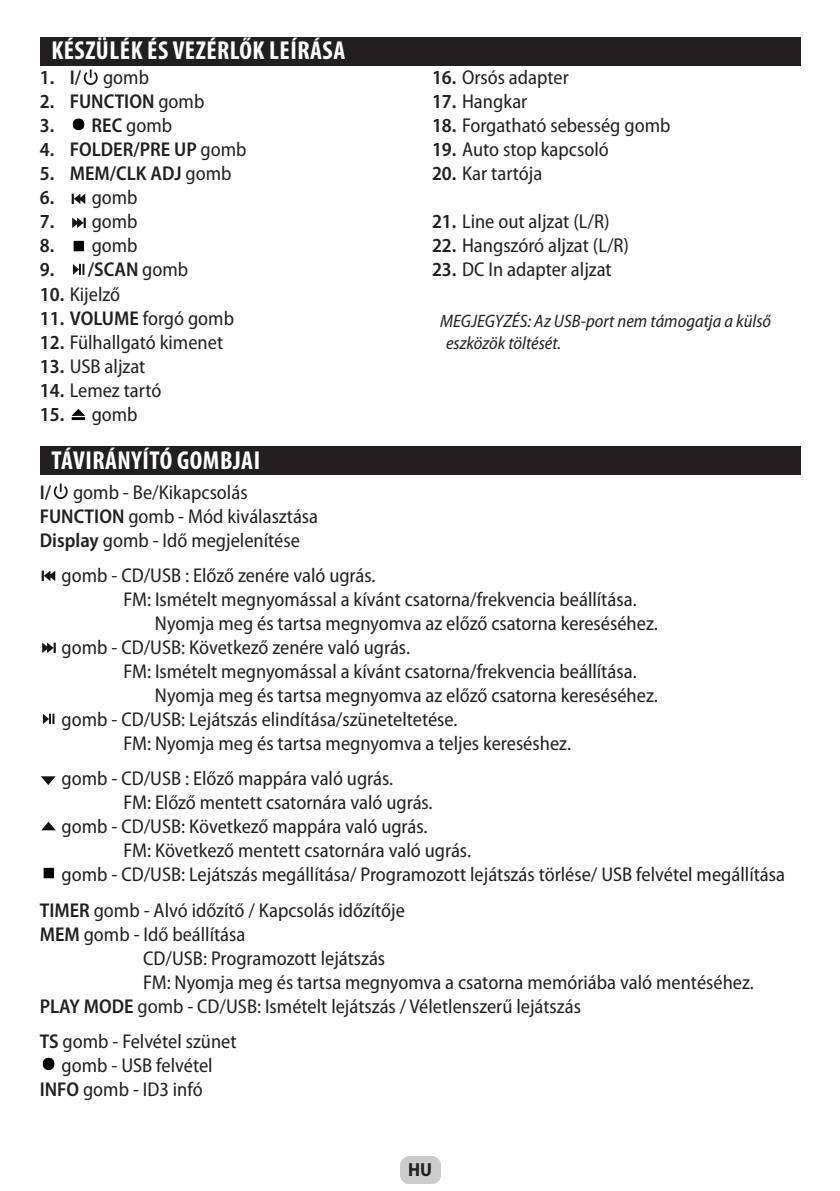
<style>
.page{position:relative;width:840px;height:1191px;background:#fff}
.page>*{position:absolute;margin:0;border:0;box-sizing:border-box;transform-origin:0 0}
.Nadpis{font:700 condensed 26px "Myriad Pro";letter-spacing:.02em;color:#fff}
.Text{font:semi-condensed 20px/24px "Myriad Pro";color:#231f20}
.t1{font:600 semi-condensed 20px "Myriad Pro";color:#231f20}
.t2{font:700 semi-condensed 19px "Myriad Pro";color:#231f20}
.Note{font:italic semi-condensed 18px/21.6px "Myriad Pro";color:#231f20}
.s1{font-weight:400}
.s2{font-weight:600}
</style>
<div class="page">
<img style="left:400px;top:1157px;width:40px;height:26px">
<div style="left:40px;top:37px;width:759px;height:29px;background:#231f20"></div>
<div style="left:40px;top:446px;width:759px;height:29px;background:#231f20"></div>
<img style="left:83px;top:69px;width:15px;height:16px">
<img style="left:72px;top:118px;width:13px;height:13px">
<img style="left:71px;top:193px;width:15px;height:12px">
<img style="left:72px;top:217px;width:14px;height:12px">
<img style="left:73px;top:240px;width:12px;height:12px">
<img style="left:72px;top:263px;width:13px;height:12px">
<img style="left:71px;top:409px;width:15px;height:12px">
<img style="left:53px;top:483px;width:15px;height:16px">
<img style="left:41px;top:570px;width:15px;height:12px">
<img style="left:42px;top:642px;width:14px;height:12px">
<img style="left:42px;top:713px;width:13px;height:12px">
<img style="left:41px;top:776px;width:15px;height:9px">
<img style="left:41px;top:821px;width:15px;height:10px">
<img style="left:43px;top:867px;width:12px;height:12px">
<img style="left:42px;top:1057px;width:13px;height:13px">
<p class="Nadpis" style="left:51px;top:34px;width:295px">KÉSZÜLÉK ÉS VEZÉRLŐK LEÍRÁSA</p>
<p class="t1" style="left:40px;top:65px;width:111px">1. I/ <span class="s1">gomb</span></p>
<p class="t1" style="left:40px;top:89px;width:166px">2. FUNCTION <span class="s1">gomb</span></p>
<p class="t1" style="left:40px;top:113px;width:134px">3. REC <span class="s1">gomb</span></p>
<p class="t1" style="left:40px;top:137px;width:208px">4. FOLDER/PRE UP <span class="s1">gomb</span></p>
<p class="t1" style="left:40px;top:161px;width:193px">5. MEM/CLK ADJ <span class="s1">gomb</span></p>
<p class="Text" style="left:40px;top:185px;width:99px"><span class="s2">6.</span> gomb</p>
<p class="Text" style="left:40px;top:209px;width:99px"><span class="s2">7.</span> gomb</p>
<p class="Text" style="left:40px;top:233px;width:99px"><span class="s2">8.</span> gomb</p>
<p class="t1" style="left:40px;top:257px;width:150px">9. /SCAN <span class="s1">gomb</span></p>
<p class="Text" style="left:40px;top:281px;width:82px"><span class="s2">10.</span> Kijelző</p>
<p class="t1" style="left:40px;top:305px;width:196px">11. VOLUME <span class="s1">forgó gomb</span></p>
<p class="Text" style="left:40px;top:329px;width:185px"><span class="s2">12.</span> Fülhallgató kimenet</p>
<p class="Text" style="left:40px;top:353px;width:107px"><span class="s2">13.</span> USB aljzat</p>
<p class="Text" style="left:40px;top:377px;width:123px"><span class="s2">14.</span> Lemez tartó</p>
<p class="Text" style="left:40px;top:401px;width:99px"><span class="s2">15.</span> gomb</p>
<p class="Text" style="left:432px;top:65px;width:138px"><span class="s2">16.</span> Orsós adapter</p>
<p class="Text" style="left:432px;top:89px;width:97px"><span class="s2">17.</span> Hangkar</p>
<p class="Text" style="left:432px;top:113px;width:240px"><span class="s2">18.</span> Forgatható sebesség gomb</p>
<p class="Text" style="left:432px;top:137px;width:178px"><span class="s2">19.</span> Auto stop kapcsoló</p>
<p class="Text" style="left:432px;top:161px;width:112px"><span class="s2">20.</span> Kar tartója</p>
<p class="Text" style="left:432px;top:209px;width:179px"><span class="s2">21.</span> Line out aljzat (L/R)</p>
<p class="Text" style="left:432px;top:233px;width:198px"><span class="s2">22.</span> Hangszóró aljzat (L/R)</p>
<p class="Text" style="left:432px;top:257px;width:181px"><span class="s2">23.</span> DC In adapter aljzat</p>
<p class="Note" style="left:446px;top:310px;width:326px;text-indent:-6px">MEGJEGYZÉS: Az USB-port nem támogatja a külső eszközök töltését.</p>
<p class="Nadpis" style="left:51px;top:444px;width:210px">TÁVIRÁNYÍTÓ GOMBJAI</p>
<p class="Text" style="left:40px;top:479px;width:209px"><span class="s2">I/</span> gomb - Be/Kikapcsolás</p>
<p class="Text" style="left:40px;top:503px;width:280px"><span class="s2">FUNCTION</span> gomb - Mód kiválasztása</p>
<p class="Text" style="left:40px;top:527px;width:261px"><span class="s2">Display</span> gomb - Idő megjelenítése</p>
<p class="Text" style="left:62px;top:563px;width:315px">gomb - CD/USB : Előző zenére való ugrás.</p>
<p class="Text" style="left:123px;top:587px;width:514px">FM: Ismételt megnyomással a kívánt csatorna/frekvencia beállítása.</p>
<p class="Text" style="left:155px;top:611px;width:504px">Nyomja meg és tartsa megnyomva az előző csatorna kereséséhez.</p>
<p class="Text" style="left:62px;top:635px;width:350px">gomb - CD/USB: Következő zenére való ugrás.</p>
<p class="Text" style="left:123px;top:659px;width:514px">FM: Ismételt megnyomással a kívánt csatorna/frekvencia beállítása.</p>
<p class="Text" style="left:155px;top:683px;width:504px">Nyomja meg és tartsa megnyomva az előző csatorna kereséséhez.</p>
<p class="Text" style="left:123px;top:707px;width:449px;text-indent:-62px">gomb - CD/USB: Lejátszás elindítása/szüneteltetése.<br>FM: Nyomja meg és tartsa megnyomva a teljes kereséshez.</p>
<p class="Text" style="left:123px;top:766px;width:310px;text-indent:-62px">gomb - CD/USB : Előző mappára való ugrás.<br>FM: Előző mentett csatornára való ugrás.</p>
<p class="Text" style="left:123px;top:814px;width:349px;text-indent:-62px">gomb - CD/USB: Következő mappára való ugrás.<br>FM: Következő mentett csatornára való ugrás.</p>
<p class="Text" style="left:61px;top:862px;width:724px">gomb - CD/USB: Lejátszás megállítása/ Programozott lejátszás törlése/ USB felvétel megállítása</p>
<p class="Text" style="left:40px;top:897px;width:366px"><span class="s2">TIMER</span> gomb - Alvó időzítő / Kapcsolás időzítője</p>
<p class="Text" style="left:40px;top:921px;width:207px"><span class="s2">MEM</span> gomb - Idő beállítása</p>
<p class="Text" style="left:143px;top:945px;width:243px">CD/USB: Programozott lejátszás</p>
<p class="Text" style="left:143px;top:969px;width:612px">FM: Nyomja meg és tartsa megnyomva a csatorna memóriába való mentéséhez.</p>
<p class="Text" style="left:40px;top:993px;width:542px"><span class="s2">PLAY MODE</span> gomb - CD/USB: Ismételt lejátszás / Véletlenszerű lejátszás</p>
<p class="Text" style="left:40px;top:1029px;width:198px"><span class="s2">TS</span> gomb - Felvétel szünet</p>
<p class="Text" style="left:61px;top:1053px;width:152px">gomb - USB felvétel</p>
<p class="Text" style="left:40px;top:1077px;width:164px"><span class="s2">INFO</span> gomb - ID3 infó</p>
<p class="t2" style="left:408px;top:1157px;width:25px">HU</p>
</div>
